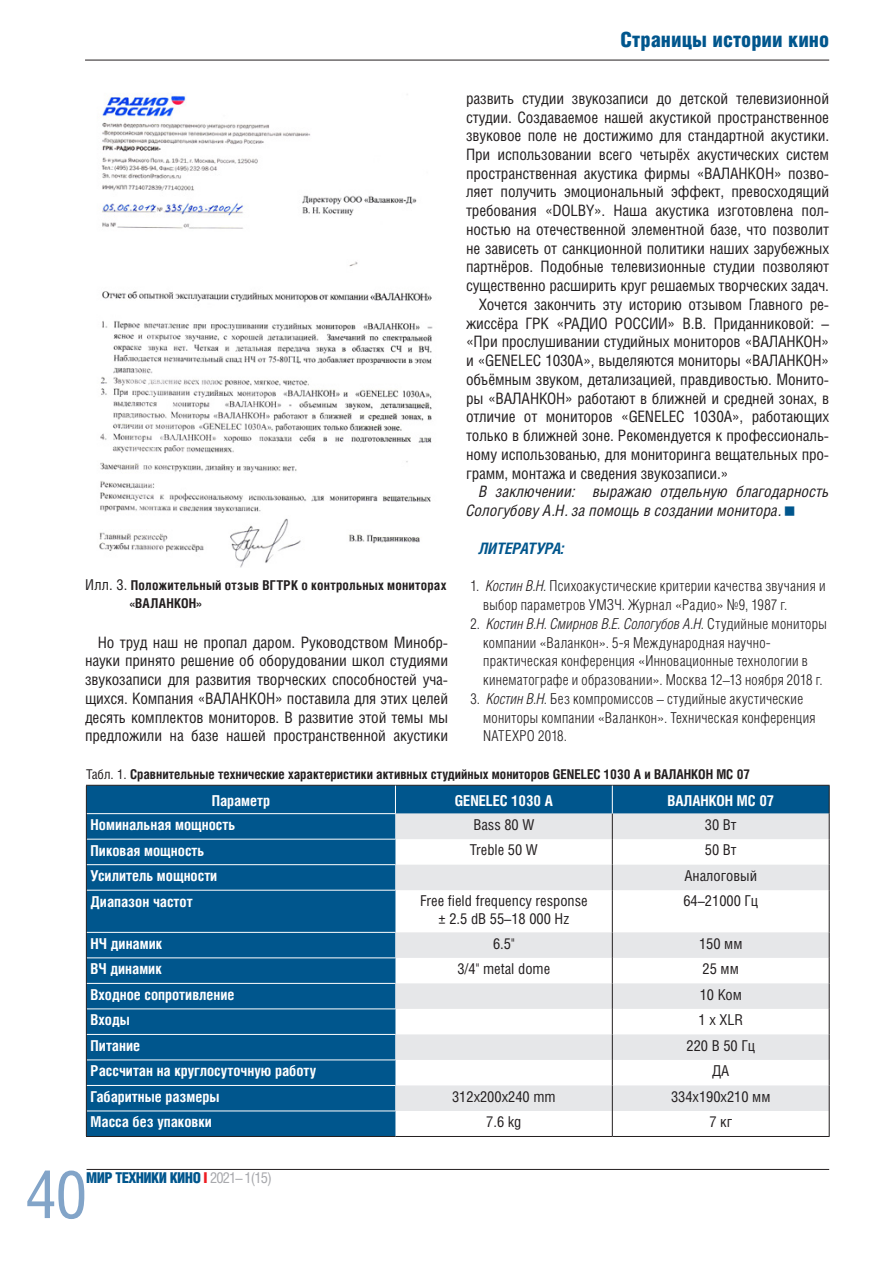
<style>
.page{position:relative;width:893px;height:1263px;background:#fff}
.page>*{position:absolute;margin:0;border:0;box-sizing:border-box;transform-origin:0 0}
.t1{font:66px "Helios Cond";color:#82a4c8}
.t2{font:21px "Helios Cond Black C";color:#00568d}
.t3{font:15.75px/18.8px "Helios Cond";letter-spacing:-.01em;color:#231f20;text-align:justify}
.t4{font:italic 15.75px/18.8px "Helios Cond";color:#231f20}
.t5{font:italic 700 15.75px "Helios Cond";color:#00568d}
.t6{font:300 15px/18.8px "Helios Cond";letter-spacing:.02em;color:#231f20}
.t7{font:700 15px "Helios Cond";color:#fff}
.t8{font:15px/18px "Helios Cond";color:#231f20;text-align:center}
.t9{font:italic 15px "Helios Cond Light C";letter-spacing:.01em;color:#231f20}
.t10{font:15px "Helios Cond Black C";letter-spacing:-.04em;color:#00568d}
.t11{font:700 13.5px/18.8px "Helios Cond";color:#231f20}
.s1{font-weight:400;font-size:15px}
.s2{font-family:"Helios Cond Light C";font-weight:400;font-style:italic}
.s3{font-family:"Helios Cond";font-weight:300;font-style:normal}
.s4{font-weight:400}
.s5{color:#ee1d23}
.s6{font-family:"Helios Cond";color:#a8a9ad}
</style>
<div class="page">
<hr style="left:87px;top:1169px;width:742px;height:1px;background:#231f20">
<hr style="left:85px;top:60px;width:744px;height:1px;background:#231f20">
<img style="left:99px;top:94px;width:334px;height:474px">
<svg style="left:87px;top:786px;width:742px;height:350px;background:#186597"></svg>
<svg style="left:395px;top:814px;width:434px;height:297px;fill:#e7e8ea"></svg>
<hr style="left:86px;top:785px;width:309px;height:1px;background:#231f20">
<hr style="left:395px;top:785px;width:217px;height:1px;background:#231f20">
<hr style="left:612px;top:785px;width:218px;height:1px;background:#231f20">
<hr style="left:612px;top:890px;width:1px;height:42px;background:#231f20">
<hr style="left:829px;top:890px;width:1px;height:42px;background:#231f20">
<hr style="left:86px;top:1136px;width:309px;height:1px;background:#231f20">
<hr style="left:395px;top:1136px;width:217px;height:1px;background:#231f20">
<hr style="left:612px;top:1136px;width:218px;height:1px;background:#231f20">
<hr style="left:87px;top:813px;width:309px;height:1px;background:#fff">
<hr style="left:87px;top:839px;width:308px;height:1px;background:#fff">
<hr style="left:87px;top:864px;width:308px;height:1px;background:#fff">
<hr style="left:87px;top:890px;width:308px;height:1px;background:#fff">
<hr style="left:87px;top:932px;width:308px;height:1px;background:#fff">
<hr style="left:87px;top:957px;width:308px;height:1px;background:#fff">
<hr style="left:87px;top:983px;width:308px;height:1px;background:#fff">
<hr style="left:87px;top:1008px;width:308px;height:1px;background:#fff">
<hr style="left:87px;top:1034px;width:308px;height:1px;background:#fff">
<hr style="left:87px;top:1059px;width:308px;height:1px;background:#fff">
<hr style="left:87px;top:1085px;width:308px;height:1px;background:#fff">
<hr style="left:87px;top:1110px;width:308px;height:1px;background:#fff">
<svg style="left:395px;top:786px;width:1px;height:27px"></svg>
<svg style="left:612px;top:786px;width:1px;height:104px"></svg>
<svg style="left:829px;top:786px;width:1px;height:104px"></svg>
<svg style="left:612px;top:932px;width:1px;height:204px"></svg>
<svg style="left:829px;top:932px;width:1px;height:204px"></svg>
<svg style="left:86px;top:786px;width:1px;height:104px"></svg>
<hr style="left:86px;top:890px;width:1px;height:42px;background:#231f20">
<svg style="left:86px;top:932px;width:1px;height:204px"></svg>
<p class="t11" style="left:130px;top:575px;width:318px;text-indent:-45px"><span class="s1">Илл. 3.</span> Положительный отзыв ВГТРК о контрольных мониторах «ВАЛАНКОН»</p>
<p class="t3" style="left:85px;top:632px;width:365px;text-indent:13px">Но труд наш не пропал даром. Руководством Минобр&shy;науки принято решение об оборудовании школ студиями звукозаписи для развития творческих способностей уча&shy;щихся. Компания «ВАЛАНКОН» поставила для этих целей десять комплектов мониторов. В развитие этой темы мы предложили на базе нашей пространственной акустики</p>
<h2 class="t2" style="left:621px;top:27px;width:210px">Страницы истории кино</h2>
<p class="t3" style="left:466px;top:88px;width:365px">развить студии звукозаписи до детской телевизионной</p>
<p class="t3" style="left:466px;top:107px;width:365px">студии. Создаваемое нашей акустикой пространственное</p>
<p class="t3" style="left:466px;top:126px;width:365px">звуковое поле не достижимо для стандартной акустики.</p>
<p class="t3" style="left:466px;top:145px;width:365px">При использовании всего четырёх акустических систем</p>
<p class="t3" style="left:466px;top:163px;width:365px">пространственная акустика фирмы «ВАЛАНКОН» позво-</p>
<p class="t3" style="left:466px;top:182px;width:365px">ляет получить эмоциональный эффект, превосходящий</p>
<p class="t3" style="left:466px;top:201px;width:365px">требования «DOLBY». Наша акустика изготовлена пол-</p>
<p class="t3" style="left:466px;top:220px;width:365px">ностью на отечественной элементной базе, что позволит</p>
<p class="t3" style="left:466px;top:238px;width:365px">не зависеть от санкционной политики наших зарубежных</p>
<p class="t3" style="left:466px;top:257px;width:365px">партнёров. Подобные телевизионные студии позволяют</p>
<p class="t3" style="left:466px;top:276px;width:364px">существенно расширить круг решаемых творческих задач.</p>
<p class="t3" style="left:479px;top:295px;width:352px">Хочется закончить эту историю отзывом Главного ре-</p>
<p class="t3" style="left:466px;top:313px;width:365px">жиссёра ГРК «РАДИО РОССИИ» В.В. Приданниковой: –</p>
<p class="t3" style="left:466px;top:332px;width:365px">«При прослушивании студийных мониторов «ВАЛАНКОН»</p>
<p class="t3" style="left:466px;top:351px;width:365px">и «GENELEC 1030А», выделяются мониторы «ВАЛАНКОН»</p>
<p class="t3" style="left:466px;top:370px;width:365px">объёмным звуком, детализацией, правдивостью. Монито-</p>
<p class="t3" style="left:466px;top:388px;width:365px">ры «ВАЛАНКОН» работают в ближней и средней зонах, в</p>
<p class="t3" style="left:466px;top:407px;width:365px">отличие от мониторов «GENELEC 10З0А», работающих</p>
<p class="t3" style="left:466px;top:426px;width:365px">только в ближней зоне. Рекомендуется к профессиональ-</p>
<p class="t3" style="left:466px;top:445px;width:365px">ному использованью, для мониторинга вещательных про-</p>
<p class="t3" style="left:466px;top:463px;width:264px">грамм, монтажа и сведения звукозаписи.»</p>
<p class="t4" style="left:466px;top:482px;width:365px;text-indent:13px">В заключении: выражаю отдельную благодарность<br>Сологубову А.Н. за помощь в создании монитора.</p>
<p class="t5" style="left:479px;top:539px;width:87px">ЛИТЕРАТУРА:</p>
<p class="t6" style="left:483px;top:577px;width:344px;text-indent:-13px">1. <span class="s2">Костин В.Н.</span> Психоакустические критерии качества звучания и выбор параметров УМЗЧ. Журнал «Радио» №9, 1987 г.</p>
<p class="t9" style="left:470px;top:615px;width:358px"><span class="s3">2.</span> Костин В.Н. Смирнов В.Е. Сологубов А.Н. <span class="s3">Студийные мониторы</span></p>
<p class="t6" style="left:483px;top:633px;width:341px">компании «Валанкон». 5-я Международная научно&shy;практическая конференция «Инновационные технологии в кинематографе и образовании». Москва 12–13 ноября 2018 г.</p>
<p class="t6" style="left:483px;top:689px;width:334px;text-indent:-13px">3. <span class="s2">Костин В.Н.</span> Без компромиссов – студийные акустические мониторы компании «Валанкон». Техническая конференция<br>NATEXPO 2018.</p>
<p class="t11" style="left:86px;top:764px;width:665px"><span class="s4">Табл. 1.</span> Сравнительные технические характеристики активных студийных мониторов GENELEC 1030 A и ВАЛАНКОН МС 07</p>
<p class="t7" style="left:212px;top:791px;width:60px">Параметр</p>
<p class="t7" style="left:455px;top:791px;width:99px">GENELEC 1030 A</p>
<p class="t7" style="left:667px;top:791px;width:108px">ВАЛАНКОН МС 07</p>
<p class="t7" style="left:91px;top:816px;width:146px">Номинальная мощность</p>
<p class="t8" style="left:473px;top:815px;width:62px">Bass 80 W</p>
<p class="t8" style="left:705px;top:815px;width:33px">30 Вт</p>
<p class="t7" style="left:91px;top:841px;width:115px">Пиковая мощность</p>
<p class="t8" style="left:470px;top:841px;width:70px">Treble 50 W</p>
<p class="t8" style="left:705px;top:841px;width:33px">50 Вт</p>
<p class="t7" style="left:91px;top:867px;width:128px">Усилитель мощности</p>
<p class="t8" style="left:684px;top:866px;width:74px">Аналоговый</p>
<p class="t7" style="left:91px;top:892px;width:104px">Диапазон частот</p>
<p class="t8" style="left:420px;top:892px;width:169px">Free field frequency response ± 2.5 dB 55–18 000 Hz</p>
<p class="t8" style="left:683px;top:892px;width:76px">64–21000 Гц</p>
<p class="t7" style="left:91px;top:934px;width:73px">НЧ динамик</p>
<p class="t8" style="left:493px;top:934px;width:23px">6.5"</p>
<p class="t8" style="left:699px;top:934px;width:45px">150 мм</p>
<p class="t7" style="left:91px;top:960px;width:73px">ВЧ динамик</p>
<p class="t8" style="left:457px;top:959px;width:94px">3/4" metal dome</p>
<p class="t8" style="left:703px;top:959px;width:38px">25 мм</p>
<p class="t7" style="left:91px;top:985px;width:145px">Входное сопротивление</p>
<p class="t8" style="left:700px;top:985px;width:44px">10 Ком</p>
<p class="t7" style="left:91px;top:1011px;width:41px">Входы</p>
<p class="t8" style="left:699px;top:1010px;width:46px">1 х XLR</p>
<p class="t7" style="left:91px;top:1036px;width:51px">Питание</p>
<p class="t8" style="left:686px;top:1036px;width:70px">220 В 50 Гц</p>
<p class="t7" style="left:91px;top:1062px;width:227px">Рассчитан на круглосуточную работу</p>
<p class="t8" style="left:712px;top:1061px;width:19px">ДА</p>
<p class="t7" style="left:91px;top:1087px;width:130px">Габаритные размеры</p>
<p class="t8" style="left:452px;top:1087px;width:105px">312x200x240 mm</p>
<p class="t8" style="left:671px;top:1087px;width:101px">334х190х210 мм</p>
<p class="t7" style="left:91px;top:1113px;width:123px">Масса без упаковки</p>
<p class="t8" style="left:486px;top:1112px;width:37px">7.6 kg</p>
<p class="t8" style="left:709px;top:1112px;width:24px">7 кг</p>
<h1 class="t1" style="left:26px;top:1155px;width:63px">40</h1>
<p class="t10" style="left:86px;top:1169px;width:187px">МИР ТЕХНИКИ КИНО <span class="s5">I</span> <span class="s6">2021– 1(15)</span></p>
</div>
